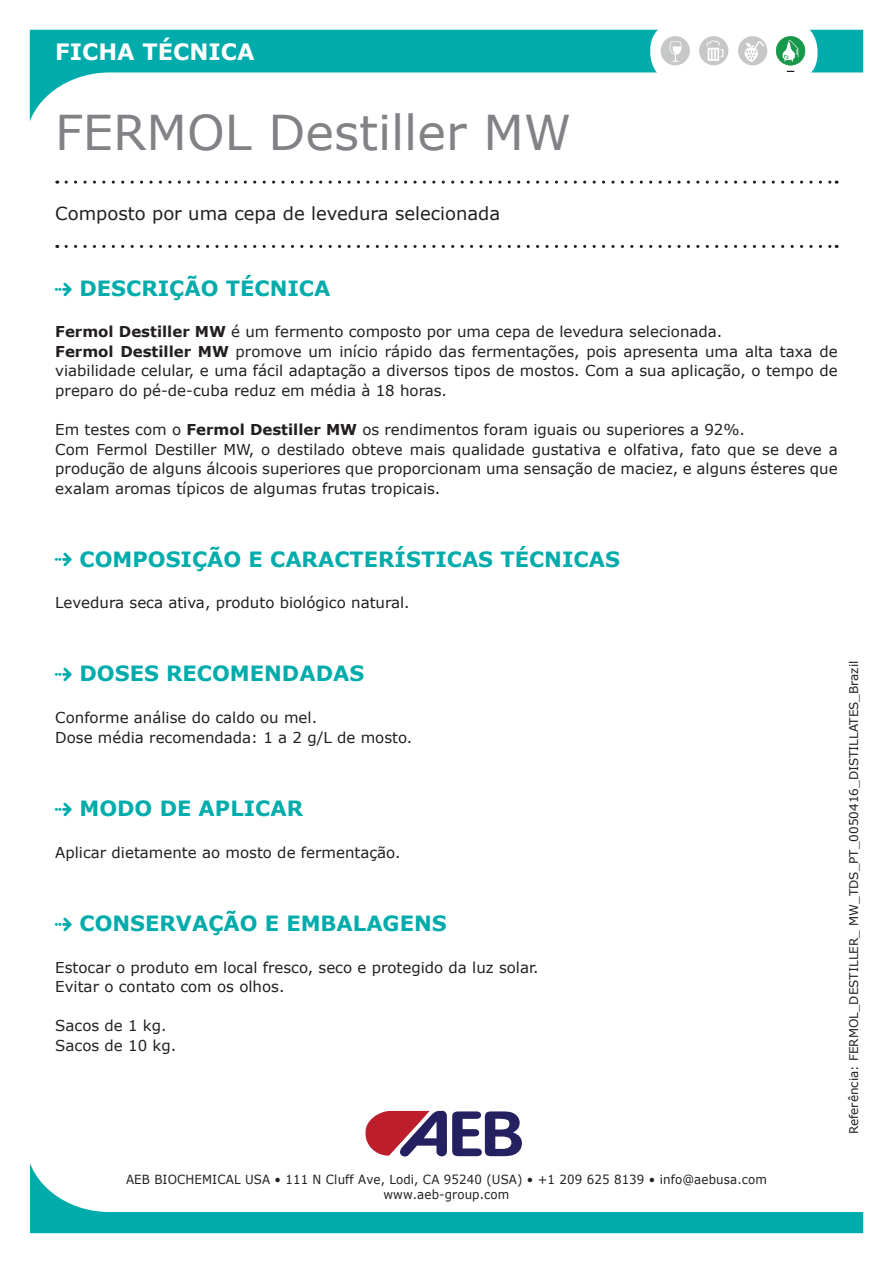
<style>
.page{position:relative;width:893px;height:1263px;background:#fff}
.page>*{position:absolute;margin:0;border:0;box-sizing:border-box;transform-origin:0 0}
.Famiglia{font:48px "Verdana";color:#808285}
.Scheda_Technica_tito{font:700 22.5px "Verdana";color:#fff}
.t1{font:700 21px "Verdana";color:#00acab}
.Benefici_prodotto{font:18px "Verdana";color:#231f20}
.testo_ok{font:15px/19.5px "Verdana";color:#231f20;text-align:justify}
.t2{font:12.6px/15.1px "Verdana";letter-spacing:.01em;color:#231f20;text-align:center;scale:.94 1}
.Reference{font:12px "Verdana";color:#231f20}
.s1{font-weight:700}
</style>
<div class="page">
<svg style="left:30px;top:30px;width:833px;height:91px"></svg>
<svg style="left:30px;top:1163px;width:833px;height:70px"></svg>
<svg style="left:365px;top:1110px;width:157px;height:47px"></svg>
<div style="left:650px;top:22px;width:167px;height:60px;background:#fff;border-radius:28px"></div>
<div style="left:738px;top:36px;width:29px;height:29px;background:#c6c7c8;border-radius:50%"></div>
<div style="left:661px;top:36px;width:29px;height:29px;background:#c6c7c8;border-radius:50%"></div>
<div style="left:699px;top:36px;width:29px;height:29px;background:#c6c7c8;border-radius:50%"></div>
<svg style="left:706px;top:40px;width:17px;height:21px"></svg>
<svg style="left:670px;top:41px;width:12px;height:21px"></svg>
<svg style="left:745px;top:41px;width:19px;height:21px"></svg>
<svg style="left:776px;top:36px;width:29px;height:29px"></svg>
<svg style="left:66px;top:181px;width:771px;height:3px"></svg>
<svg style="left:66px;top:245px;width:771px;height:3px"></svg>
<p class="Scheda_Technica_tito" style="left:55px;top:37px;width:201px">FICHA TÉCNICA</p>
<p class="Famiglia" style="left:55px;top:102px;width:518px">FERMOL Destiller MW</p>
<p class="Benefici_prodotto" style="left:55px;top:202px;width:447px">Composto por uma cepa de levedura selecionada</p>
<p class="t1" style="left:79px;top:275px;width:252px">DESCRIÇÃO TÉCNICA</p>
<p class="testo_ok" style="left:55px;top:322px;width:669px"><span class="s1">Fermol Destiller MW</span> é um fermento composto por uma cepa de levedura selecionada.</p>
<p class="testo_ok" style="left:55px;top:341px;width:784px"><span class="s1">Fermol Destiller MW</span> promove um início rápido das fermentações, pois apresenta uma alta taxa de viabilidade celular, e uma fácil adaptação a diversos tipos de mostos. Com a sua aplicação, o tempo de preparo do pé-de-cuba reduz em média à 18 horas.</p>
<p class="testo_ok" style="left:55px;top:419px;width:691px">Em testes com o <span class="s1">Fermol Destiller MW</span> os rendimentos foram iguais ou superiores a 92%.</p>
<p class="testo_ok" style="left:55px;top:439px;width:784px">Com Fermol Destiller MW, o destilado obteve mais qualidade gustativa e olfativa, fato que se deve a produção de alguns álcoois superiores que proporcionam uma sensação de maciez, e alguns ésteres que exalam aromas típicos de algumas frutas tropicais.</p>
<p class="t1" style="left:79px;top:545px;width:542px">COMPOSIÇÃO E CARACTERÍSTICAS TÉCNICAS</p>
<p class="testo_ok" style="left:55px;top:593px;width:356px">Levedura seca ativa, produto biológico natural.</p>
<p class="t1" style="left:79px;top:660px;width:286px">DOSES RECOMENDADAS</p>
<p class="testo_ok" style="left:55px;top:707px;width:263px">Conforme análise do caldo ou mel.</p>
<p class="testo_ok" style="left:55px;top:727px;width:359px">Dose média recomendada: 1 a 2 g/L de mosto.</p>
<p class="t1" style="left:79px;top:795px;width:225px">MODO DE APLICAR</p>
<p class="testo_ok" style="left:55px;top:842px;width:347px">Aplicar dietamente ao mosto de fermentação.</p>
<p class="t1" style="left:79px;top:910px;width:369px">CONSERVAÇÃO E EMBALAGENS</p>
<p class="testo_ok" style="left:55px;top:957px;width:485px">Estocar o produto em local fresco, seco e protegido da luz solar.</p>
<p class="testo_ok" style="left:55px;top:976px;width:231px">Evitar o contato com os olhos.</p>
<p class="testo_ok" style="left:55px;top:1015px;width:113px">Sacos de 1 kg.</p>
<p class="testo_ok" style="left:55px;top:1035px;width:122px">Sacos de 10 kg.</p>
<p class="t2" style="left:126px;top:1171px;width:683px">AEB BIOCHEMICAL USA • 111 N Cluff Ave, Lodi, CA 95240 (USA) • +1 209 625 8139 • info@aebusa.com www.aeb-group.com</p>
<p class="Reference" style="left:846px;top:1134px;width:475px;rotate:-90deg">Referência: FERMOL_DESTILLER_ MW_TDS_PT_0050416_DISTILLATES_Brazil</p>
</div>
